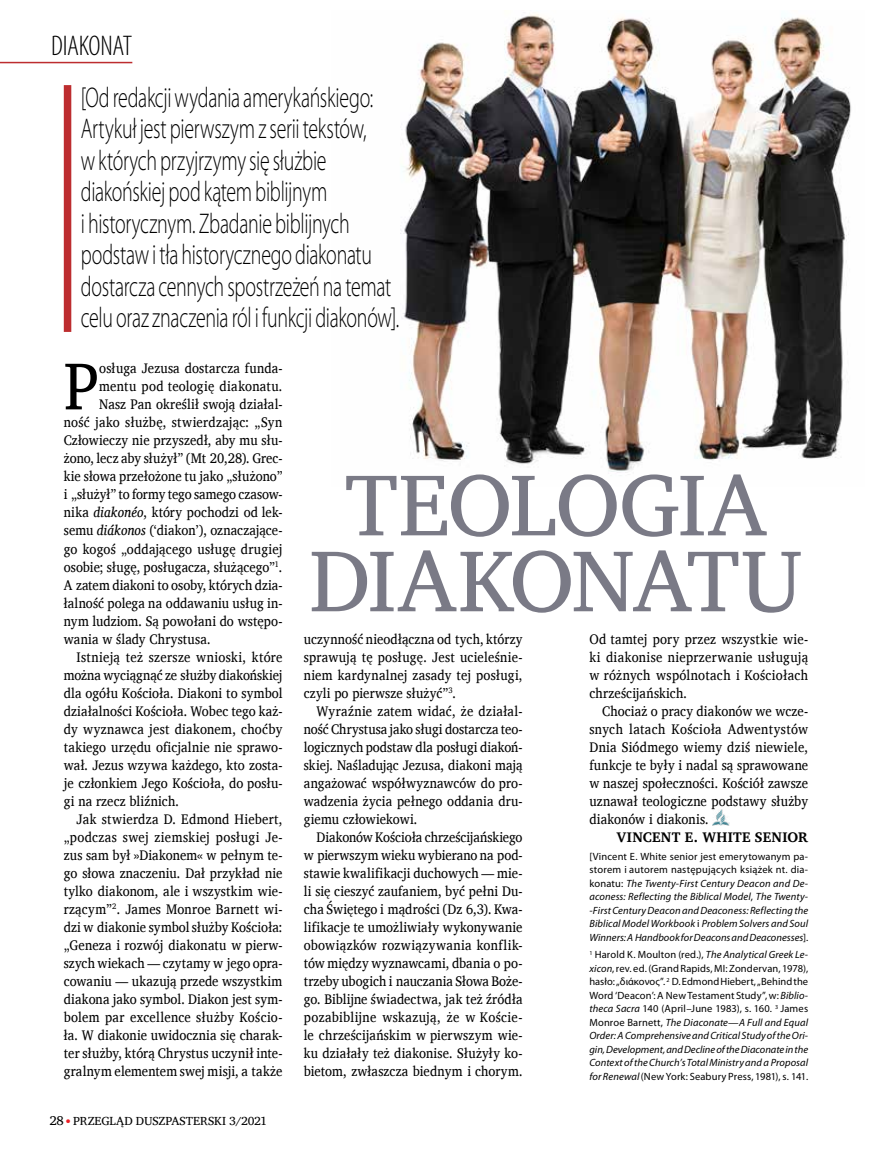
<style>
.page{position:relative;width:872px;height:1149px;background:#fff}
.page>*{position:absolute;margin:0;border:0;box-sizing:border-box;transform-origin:0 0}
._02a__Tytuł_1_ZC{font:88.5px/75.9px "Charis SIL";letter-spacing:-.025em;color:#7a7a86;text-align:center}
._10__Inicjałowy_PD{font:67.95px "Charis SIL";color:#000;scale:.9 1}
._03__wstęp_ZC{font:300 28.5px/31.5px "Myriad Pro";letter-spacing:-.015em;color:#000;scale:.7 1}
._71__pagina_lewa_ZC{font:300 condensed 28.5px "Myriad Pro";letter-spacing:-.01em;color:#000}
._01__tp_PD{font:14.25px/18px "Charis SIL";letter-spacing:.01em;color:#000;text-align:justify;scale:.9 1}
._10__Inicjałowy_PD-2{font:14.25px "Charis SIL";letter-spacing:.01em;color:#000;scale:.9 1}
._10__Inicjałowy_PD-3{font:14.25px "Charis SIL";letter-spacing:-.01em;color:#000;scale:.9 1}
._06__Autor_PD{font:700 14.25px "Charis SIL";letter-spacing:.02em;color:#000}
.t1{font:12px "Charis SIL";letter-spacing:-.005em;color:#000}
._21__przypisy_PD{font:10.5px/13.5px "Myriad Pro";letter-spacing:.015em;color:#000;text-align:justify}
._21__przypisy_PD-2{font:italic 10.5px/13.5px "Myriad Pro";letter-spacing:.005em;color:#000;text-align:justify}
.s1{font-style:italic}
.s2{font-size:13.05px}
.s3{color:#ed1d24}
.s4{font-style:normal}
</style>
<div class="page">
<img style="left:400px;top:12px;width:451px;height:464px">
<img style="left:712px;top:809px;width:17px;height:16px">
<hr style="left:0;top:62px;width:132px;height:1px;background:#bd2d2f">
<div style="left:64px;top:85px;width:7px;height:247px;background:#bd2d2f"></div>
<p class="_71__pagina_lewa_ZC" style="left:51px;top:29px;width:83px">DIAKONAT</p>
<p class="_03__wstęp_ZC" style="left:81px;top:81px;width:457px">[Od redakcji wydania amerykańskiego:<br>Artykuł jest pierwszym z serii tekstów,<br>w których przyjrzymy się służbie diakońskiej pod kątem biblijnym<br>i historycznym. Zbadanie biblijnych podstaw i tła historycznego diakonatu dostarcza cennych spostrzeżeń na temat celu oraz znaczenia ról i funkcji diakonów].</p>
<p class="_10__Inicjałowy_PD" style="left:64px;top:346px;width:41px">P</p>
<p class="_10__Inicjałowy_PD-2" style="left:99px;top:360px;width:205px">osługa Jezusa dostarcza funda-</p>
<p class="_10__Inicjałowy_PD-2" style="left:99px;top:378px;width:205px">mentu pod teologię diakonatu.</p>
<p class="_10__Inicjałowy_PD-2" style="left:99px;top:396px;width:205px">Nasz Pan określił swoją działal-</p>
<p class="_10__Inicjałowy_PD-2" style="left:64px;top:414px;width:244px">ność jako służbę, stwierdzając: „Syn</p>
<p class="_10__Inicjałowy_PD-2" style="left:64px;top:432px;width:244px">Człowieczy nie przyszedł, aby mu słu-</p>
<p class="_10__Inicjałowy_PD-2" style="left:64px;top:450px;width:244px">żono, lecz aby służył” (Mt 20,28). Grec-</p>
<p class="_10__Inicjałowy_PD-2" style="left:64px;top:468px;width:244px">kie słowa przełożone tu jako „służono”</p>
<p class="_10__Inicjałowy_PD-3" style="left:64px;top:486px;width:244px">i „służył” to formy tego samego czasow-</p>
<p class="_10__Inicjałowy_PD-2" style="left:64px;top:504px;width:244px">nika <span class="s1">diakonéo</span>, który pochodzi od lek-</p>
<p class="_10__Inicjałowy_PD-2" style="left:64px;top:522px;width:244px">semu <span class="s1">diákonos</span> (‘diakon’), oznaczające-</p>
<p class="_10__Inicjałowy_PD-2" style="left:64px;top:540px;width:244px">go kogoś „oddającego usługę drugiej</p>
<p class="_10__Inicjałowy_PD-2" style="left:64px;top:558px;width:244px">osobie; sługę, posługacza, służącego”<sup>1</sup>.</p>
<p class="_10__Inicjałowy_PD-2" style="left:64px;top:576px;width:244px">A zatem diakoni to osoby, których dzia-</p>
<p class="_10__Inicjałowy_PD-2" style="left:64px;top:594px;width:244px">łalność polega na oddawaniu usług in-</p>
<p class="_10__Inicjałowy_PD-2" style="left:64px;top:612px;width:244px">nym ludziom. Są powołani do wstępo-</p>
<p class="_10__Inicjałowy_PD-2" style="left:64px;top:630px;width:165px">wania w ślady Chrystusa.</p>
<p class="_01__tp_PD" style="left:64px;top:647px;width:244px;text-indent:13px">Istnieją też szersze wnioski, które można wyciągnąć ze służby diakońskiej dla ogółu Kościoła. Diakoni to symbol działalności Kościoła. Wobec tego każ&shy;dy wyznawca jest diakonem, choćby takiego urzędu oficjalnie nie sprawo&shy;wał. Jezus wzywa każdego, kto zosta&shy;je członkiem Jego Kościoła, do posłu&shy;gi na rzecz bliźnich.</p>
<p class="_01__tp_PD" style="left:64px;top:809px;width:244px;text-indent:13px">Jak stwierdza D. Edmond Hiebert, „podczas swej ziemskiej posługi Je&shy;zus sam był »Diakonem« w pełnym te&shy;go słowa znaczeniu. Dał przykład nie tylko diakonom, ale i wszystkim wie&shy;rzącym”<sup>2</sup>. James Monroe Barnett wi&shy;dzi w diakonie symbol służby Kościoła: „Geneza i rozwój diakonatu w pierw&shy;szych wiekach — czytamy w jego opra&shy;cowaniu — ukazują przede wszystkim diakona jako symbol. Diakon jest sym&shy;bolem par excellence służby Kościo&shy;ła. W diakonie uwidocznia się charak&shy;ter służby, którą Chrystus uczynił inte&shy;gralnym elementem swej misji, a także</p>
<p class="t1" style="left:50px;top:1112px;width:219px"><span class="s2">28</span> <span class="s3">●</span> PRZEGLĄD DUSZPASTERSKI 3/2021</p>
<p class="_02a__Tytuł_1_ZC" style="left:309px;top:466px;width:495px">TEOLOGIA<br>DIAKONATU</p>
<p class="_01__tp_PD" style="left:304px;top:629px;width:244px">uczynność nieodłączna od tych, którzy sprawują tę posługę. Jest ucieleśnie&shy;niem kardynalnej zasady tej posługi, czyli po pierwsze służyć”<sup>3</sup>.</p>
<p class="_01__tp_PD" style="left:304px;top:701px;width:244px;text-indent:13px">Wyraźnie zatem widać, że działal&shy;ność Chrystusa jako sługi dostarcza teo&shy;logicznych podstaw dla posługi diakoń&shy;skiej. Naśladując Jezusa, diakoni mają angażować współwyznawców do pro&shy;wadzenia życia pełnego oddania dru&shy;giemu człowiekowi.</p>
<p class="_01__tp_PD" style="left:304px;top:827px;width:244px;text-indent:13px">Diakonów Kościoła chrześcijańskiego w pierwszym wieku wybierano na pod&shy;stawie kwalifikacji duchowych — mie&shy;li się cieszyć zaufaniem, być pełni Du&shy;cha Świętego i mądrości (Dz 6,3). Kwa&shy;lifikacje te umożliwiały wykonywanie obowiązków rozwiązywania konflik&shy;tów między wyznawcami, dbania o po&shy;trzeby ubogich i nauczania Słowa Boże&shy;go. Biblijne świadectwa, jak też źródła pozabiblijne wskazują, że w Koście&shy;le chrześcijańskim w pierwszym wie&shy;ku działały też diakonise. Służyły ko&shy;bietom, zwłaszcza biednym i chorym.</p>
<p class="_01__tp_PD" style="left:589px;top:629px;width:244px">Od tamtej pory przez wszystkie wie&shy;ki diakonise nieprzerwanie usługują w różnych wspólnotach i Kościołach chrześcijańskich.</p>
<p class="_01__tp_PD" style="left:589px;top:701px;width:244px;text-indent:13px">Chociaż o pracy diakonów we wcze&shy;snych latach Kościoła Adwentystów Dnia Siódmego wiemy dziś niewiele, funkcje te były i nadal są sprawowane w naszej społeczności. Kościół zawsze uznawał teologiczne podstawy służby diakonów i diakonis.</p>
<p class="_06__Autor_PD" style="left:616px;top:828px;width:193px">VINCENT E. WHITE SENIOR</p>
<p class="_21__przypisy_PD-2" style="left:589px;top:848px;width:220px"><span class="s4">[Vincent E. White senior jest emerytowanym pa&shy;storem i autorem następujących książek nt. dia&shy;konatu:</span> The Twenty-First Century Deacon and De&shy;aconess: Reflecting the Biblical Model<span class="s4">,</span> The Twenty--First Century Deacon and Deaconess: Reflecting the Biblical Model Workbook <span class="s4">i</span> Problem Solvers and Soul Winners: A Handbook for Deacons and Deaconesses<span class="s4">].</span></p>
<p class="_21__przypisy_PD" style="left:589px;top:947px;width:220px"><sup>1</sup> Harold K. Moulton (red.), <span class="s1">The Analytical Greek Le&shy;xicon</span>, rev. ed. (Grand Rapids, MI: Zondervan, 1978), hasło: „διάκονος”. <sup>2</sup> D. Edmond Hiebert, „Behind the Word ‘Deacon’: A New Testament Study”, w: <span class="s1">Biblio&shy;theca Sacra</span> 140 (April–June 1983), s. 160. <sup>3</sup> James Monroe Barnett, <span class="s1">The Diaconate—A Full and Equal Order: A Comprehensive and Critical Study of the Ori&shy;gin, Development, and Decline of the Diaconate in the Context of the Church’s Total Ministry and a Proposal for Renewal</span> (New York: Seabury Press, 1981), s. 141.</p>
</div>
